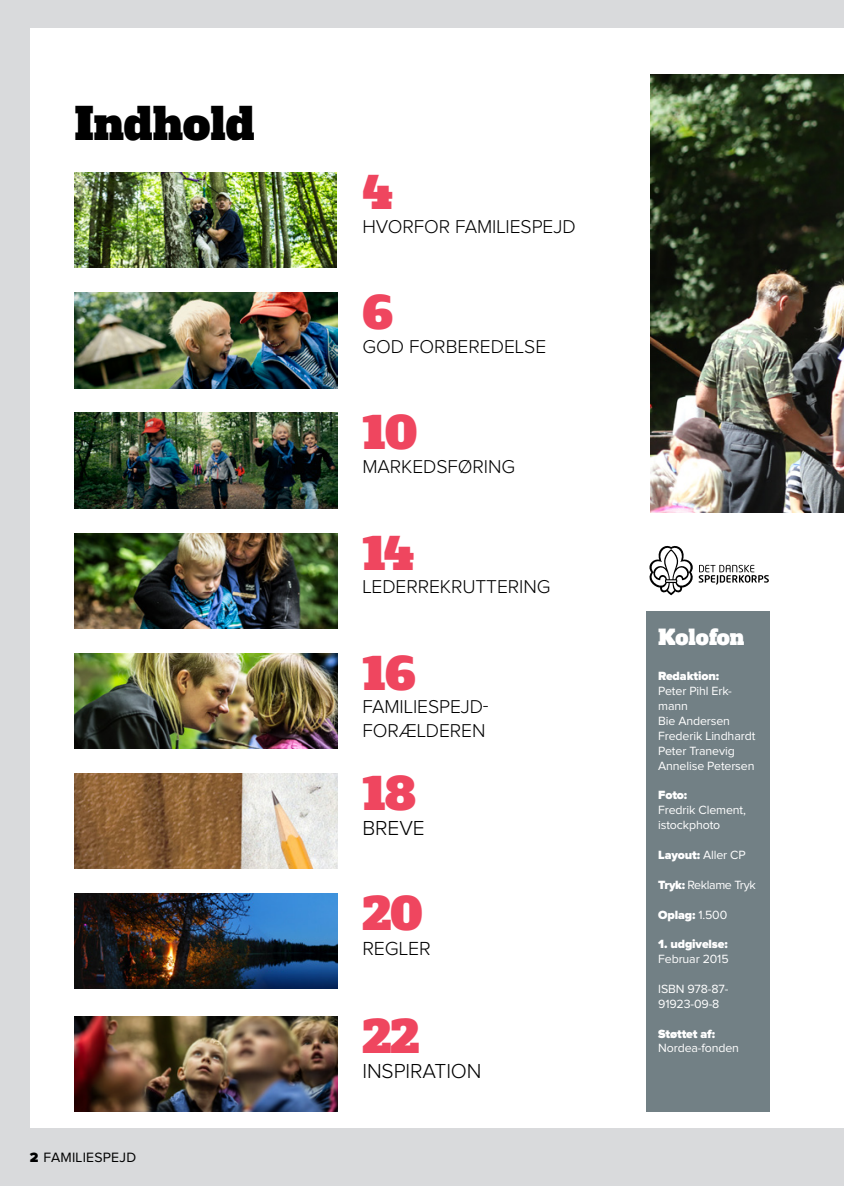
<style>
.page{position:relative;width:844px;height:1186px;background:#fff}
.page>*{position:absolute;margin:0;border:0;box-sizing:border-box;transform-origin:0 0}
.t1{font:43.75px "Alfa Slab One";letter-spacing:-.01em;color:#ef465f}
.t2{font:43.75px "Alfa Slab One";letter-spacing:.005em;color:#000}
.t3{font:300 21px "Proxima Nova";letter-spacing:-.005em;color:#000}
.t4{font:21px "Alfa Slab One";color:#fff}
.t5{font:300 19.6px "Proxima Nova";letter-spacing:-.005em;color:#000}
.t6{font:300 19.25px/23.6px "Proxima Nova";letter-spacing:-.005em;color:#000}
.t7{font:14px "Proxima Nova";letter-spacing:.015em;color:#000}
.t8{font:300 14px "Neo Tech Std";letter-spacing:.015em;color:#000}
.t9{font:12.42px/14.9px "Proxima Nova";letter-spacing:-.01em;color:#fff}
.t10{font:900 12.42px "Proxima Nova";letter-spacing:-.01em;color:#fff}
.t11{font:12.42px "Proxima Nova";letter-spacing:-.03em;color:#fff}
.s1{font-weight:700}
.s2{font-weight:900}
.s3{font-weight:400}
</style>
<div class="page">
<svg style="left:661px;top:1128px;width:84px;height:1px"></svg>
<div style="left:0;top:0;width:30px;height:1186px;background:#d9dadc"></div>
<div style="left:0;top:0;width:843px;height:27px;background:#d9dadc"></div>
<div style="left:0;top:1129px;width:843px;height:57px;background:#d9dadc"></div>
<img style="left:650px;top:74px;width:193px;height:438px">
<img style="left:74px;top:1016px;width:263px;height:96px">
<img style="left:74px;top:172px;width:262px;height:96px">
<img style="left:74px;top:293px;width:263px;height:95px">
<img style="left:74px;top:413px;width:263px;height:95px">
<img style="left:74px;top:533px;width:263px;height:95px">
<img style="left:74px;top:653px;width:263px;height:95px">
<img style="left:74px;top:773px;width:263px;height:95px">
<img style="left:74px;top:893px;width:263px;height:96px">
<svg style="left:649px;top:545px;width:119px;height:50px"></svg>
<div style="left:646px;top:610px;width:123px;height:501px;background:#728085"></div>
<h1 class="t2" style="left:74px;top:95px;width:182px">Indhold</h1>
<p class="t8" style="left:74px;top:1143px;width:89px"><span class="s1">2</span> TAG PÅ TUR</p>
<p class="t7" style="left:30px;top:1151px;width:108px"><span class="s2">2</span> FAMILIESPEJD</p>
<h1 class="t1" style="left:362px;top:164px;width:32px">4</h1>
<h3 class="t6" style="left:362px;top:215px;width:215px">HVORFOR FAMILIESPEJD</h3>
<h1 class="t1" style="left:362px;top:284px;width:32px">6</h1>
<h3 class="t6" style="left:362px;top:335px;width:185px">GOD FORBEREDELSE</h3>
<h1 class="t1" style="left:362px;top:404px;width:56px">10</h1>
<h3 class="t6" style="left:362px;top:456px;width:154px">MARKEDSFØRING</h3>
<h1 class="t1" style="left:362px;top:524px;width:53px">14</h1>
<h3 class="t6" style="left:362px;top:576px;width:189px">LEDERREKRUTTERING</h3>
<h1 class="t1" style="left:362px;top:644px;width:55px">16</h1>
<h3 class="t6" style="left:362px;top:696px;width:128px">FAMILIESPEJD-<br>FORÆLDEREN</h3>
<h1 class="t1" style="left:362px;top:764px;width:55px">18</h1>
<h2 class="t3" style="left:362px;top:818px;width:64px">BREVE</h2>
<h1 class="t1" style="left:362px;top:885px;width:61px">20</h1>
<h3 class="t5" style="left:362px;top:939px;width:70px">REGLER</h3>
<h1 class="t1" style="left:362px;top:1008px;width:58px">22</h1>
<h2 class="t3" style="left:362px;top:1061px;width:121px">INSPIRATION</h2>
<h2 class="t4" style="left:658px;top:623px;width:88px">Kolofon</h2>
<p class="t10" style="left:658px;top:670px;width:62px">Redaktion:</p>
<p class="t9" style="left:658px;top:684px;width:99px">Peter Pihl Erk&shy;mann<br>Bie Andersen<br>Frederik Lindhardt<br>Peter Tranevig<br>Annelise Petersen</p>
<p class="t10" style="left:658px;top:789px;width:31px">Foto:</p>
<p class="t9" style="left:658px;top:803px;width:89px">Fredrik Clement, istockphoto</p>
<p class="t10" style="left:658px;top:849px;width:89px">Layout: <span class="s3">Aller CP</span></p>
<p class="t11" style="left:658px;top:879px;width:99px"><span class="s2">Tryk:</span> Reklame Tryk</p>
<p class="t10" style="left:658px;top:908px;width:71px">Oplag: <span class="s3">1.500</span></p>
<p class="t10" style="left:658px;top:938px;width:71px">1. udgivelse:</p>
<p class="t9" style="left:658px;top:952px;width:72px">Februar 2015</p>
<p class="t9" style="left:658px;top:982px;width:72px">ISBN 978-87-<br>91923-09-8</p>
<p class="t10" style="left:658px;top:1027px;width:58px">Støttet af:</p>
<p class="t9" style="left:658px;top:1041px;width:82px">Nordea-fonden</p>
</div>
